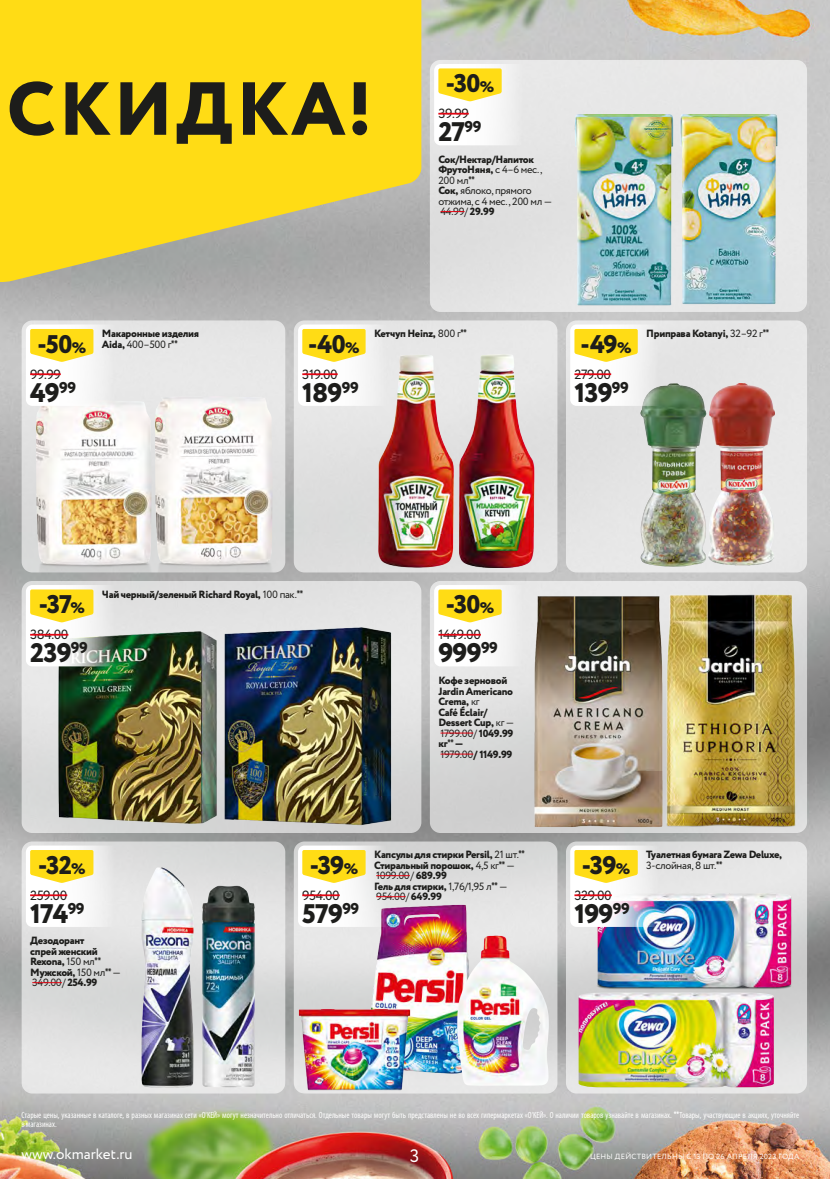
<style>
.page{position:relative;width:830px;height:1179px;background:#fff}
.page>*{position:absolute;margin:0;border:0;box-sizing:border-box;transform-origin:0 0}
.t1{font:800 75px "Circe";letter-spacing:.04em;color:#1d1d1b}
.t2{font:800 26.85px "Circe";letter-spacing:-.03em;color:#1d1d1b}
.t3{font:800 25.5px "Circe";letter-spacing:-.04em;color:#1d1d1b}
.t4{font:18px "Circe";color:#fff}
.t5{font:15px "Circe";color:#fff}
.t6{font:13.35px "Circe";letter-spacing:-.03em;color:#1d1d1b}
.t7{font:800 10.5px/10.5px "Circe";letter-spacing:-.03em;color:#1d1d1b}
.t8{font:10.5px/10.5px "Circe";letter-spacing:-.03em;color:#1d1d1b}
.t9{font:condensed 9px/9px "Myriad Pro";color:#fff;scale:.95 1}
.t10{font:7.5px "Circe";letter-spacing:.03em;color:#fff}
.s1{font-size:15.3px}
.s2{font-weight:800}
.s3{font-family:"PT Sans";font-weight:700;font-stretch:condensed}
.s4{font-weight:400}
.s5{font-family:"PT Sans";font-weight:700}
</style>
<div class="page">
<img style="left:0;top:0;width:830px;height:1179px">
<div style="left:22px;top:320px;width:263px;height:252px;background:linear-gradient(to right,#e3e3e3,#e7e7e7);border-radius:11px"></div>
<img style="left:155px;top:396px;width:118px;height:176px">
<img style="left:36px;top:401px;width:116px;height:171px">
<div style="left:26px;top:324px;width:98px;height:82px;background:linear-gradient(to right,#fff,#ebebeb);border-radius:6px"></div>
<hr style="left:30px;top:373px;width:31px;height:2px;background:#e30613">
<svg style="left:30px;top:329px;width:63px;height:33px;background:#fee032"></svg>
<div style="left:22px;top:841px;width:263px;height:252px;background:linear-gradient(to right,#e0e0e0,#d3d4d4);border-radius:11px"></div>
<img style="left:66px;top:860px;width:218px;height:233px">
<img style="left:122px;top:880px;width:163px;height:213px">
<div style="left:26px;top:845px;width:98px;height:82px;background:linear-gradient(to right,#fff,#e8e8e8);border-radius:6px"></div>
<hr style="left:30px;top:894px;width:37px;height:2px;background:#e30613">
<svg style="left:30px;top:850px;width:63px;height:33px;background:#fee032"></svg>
<hr style="left:32px;top:982px;width:30px;height:1px;background:#e30613">
<div style="left:430px;top:60px;width:377px;height:252px;background:#e6e6e6;border-radius:11px"></div>
<img style="left:683px;top:114px;width:95px;height:190px">
<img style="left:575px;top:114px;width:108px;height:192px">
<div style="left:434px;top:64px;width:98px;height:81px;background:linear-gradient(to right,#fff,#eaebeb);border-radius:6px"></div>
<hr style="left:438px;top:113px;width:31px;height:2px;background:#e30613">
<svg style="left:438px;top:68px;width:64px;height:33px;background:#fee034"></svg>
<svg style="left:440px;top:211px;width:25px;height:1px"></svg>
<div style="left:22px;top:581px;width:399px;height:252px;background:linear-gradient(to bottom,#eaeaea,#d6d7d7);border-radius:11px"></div>
<img style="left:56px;top:619px;width:163px;height:214px">
<img style="left:222px;top:611px;width:171px;height:222px">
<svg style="left:26px;top:585px;width:98px;height:81px"></svg>
<hr style="left:30px;top:634px;width:38px;height:1px;background:#e30613">
<svg style="left:30px;top:589px;width:63px;height:33px;background:#fee032"></svg>
<svg style="left:430px;top:581px;width:377px;height:252px;background:#dadada"></svg>
<img style="left:757px;top:593px;width:39px;height:235px">
<img style="left:511px;top:587px;width:246px;height:246px">
<svg style="left:434px;top:585px;width:98px;height:81px"></svg>
<hr style="left:438px;top:634px;width:43px;height:1px;background:#e30613">
<svg style="left:438px;top:589px;width:64px;height:33px;background:#fee034"></svg>
<hr style="left:440px;top:732px;width:33px;height:1px;background:#e30613">
<hr style="left:440px;top:753px;width:33px;height:1px;background:#e30613">
<svg style="left:566px;top:841px;width:241px;height:252px;background:#dfdede"></svg>
<img style="left:592px;top:888px;width:207px;height:105px">
<img style="left:579px;top:992px;width:195px;height:95px">
<img style="left:570px;top:845px;width:98px;height:82px;border-radius:6px">
<hr style="left:574px;top:894px;width:38px;height:2px;background:#e30613">
<svg style="left:574px;top:850px;width:64px;height:33px;background:#fee034"></svg>
<div style="left:294px;top:841px;width:263px;height:252px;background:linear-gradient(to right,#dedede,#ddd);border-radius:11px"></div>
<img style="left:357px;top:902px;width:130px;height:173px">
<img style="left:296px;top:971px;width:117px;height:122px">
<img style="left:445px;top:933px;width:112px;height:154px">
<svg style="left:298px;top:845px;width:98px;height:82px"></svg>
<hr style="left:302px;top:894px;width:38px;height:2px;background:#e30613">
<svg style="left:302px;top:850px;width:64px;height:33px;background:#fee034"></svg>
<hr style="left:376px;top:875px;width:34px;height:1px;background:#e30613">
<hr style="left:376px;top:896px;width:30px;height:1px;background:#e30613">
<div style="left:566px;top:320px;width:241px;height:252px;background:#e6e6e6;border-radius:11px"></div>
<img style="left:640px;top:383px;width:66px;height:184px">
<img style="left:709px;top:383px;width:66px;height:183px">
<svg style="left:570px;top:324px;width:98px;height:82px;fill:#f7f7f7"></svg>
<hr style="left:574px;top:373px;width:37px;height:2px;background:#e30613">
<svg style="left:574px;top:329px;width:64px;height:33px;background:#fee034"></svg>
<div style="left:294px;top:320px;width:263px;height:252px;background:#e1e1e1;border-radius:11px"></div>
<img style="left:378px;top:355px;width:76px;height:213px">
<img style="left:459px;top:354px;width:98px;height:214px">
<div style="left:298px;top:324px;width:98px;height:82px;background:linear-gradient(to right,#fff,#ebeaea);border-radius:6px"></div>
<hr style="left:302px;top:373px;width:36px;height:2px;background:#e30613">
<svg style="left:302px;top:329px;width:64px;height:33px;background:#fee034"></svg>
<svg style="left:0;top:0;width:421px;height:282px;background:#efd22f"></svg>
<h1 class="t1" style="left:7px;top:58px;width:366px">СКИДКА!</h1>
<h3 class="t3" style="left:446px;top:66px;width:50px">-30<span class="s1">%</span></h3>
<p class="t6" style="left:438px;top:105px;width:32px">39.99</p>
<h2 class="t2" style="left:438px;top:114px;width:45px">27<sup>99</sup></h2>
<p class="t8" style="left:438px;top:154px;width:115px"><span class="s2">Сок/Нектар/Напиток<br>ФрутоНяня,</span> с 4–6 мес.,<br>200 мл<span class="s3">**<br></span><span class="s2">Сок,</span> яблоко, прямого отжима, с 4 мес., 200 мл —<br>44.99/ <span class="s2">29.99</span></p>
<h3 class="t3" style="left:37px;top:327px;width:50px">-50<span class="s1">%</span></h3>
<p class="t7" style="left:102px;top:329px;width:99px">Макаронные изделия<br>Aida, <span class="s4">400–500 г</span><span class="s3">**</span></p>
<h3 class="t3" style="left:308px;top:327px;width:53px">-40<span class="s1">%</span></h3>
<p class="t7" style="left:374px;top:329px;width:94px">Кетчуп Heinz, <span class="s4">800 г</span><span class="s3">**</span></p>
<h3 class="t3" style="left:581px;top:327px;width:52px">-49<span class="s1">%</span></h3>
<p class="t7" style="left:646px;top:329px;width:124px">Приправа Kotanyi, <span class="s4">32–92 г</span><span class="s3">**</span></p>
<p class="t6" style="left:30px;top:365px;width:32px">99.99</p>
<p class="t6" style="left:302px;top:365px;width:37px">319.00</p>
<p class="t6" style="left:574px;top:365px;width:38px">279.00</p>
<h2 class="t2" style="left:30px;top:374px;width:48px">49<sup>99</sup></h2>
<h2 class="t2" style="left:302px;top:374px;width:58px">189<sup>99</sup></h2>
<h2 class="t2" style="left:574px;top:374px;width:56px">139<sup>99</sup></h2>
<h3 class="t3" style="left:39px;top:587px;width:48px">-37<span class="s1">%</span></h3>
<p class="t7" style="left:102px;top:589px;width:203px">Чай черный/зеленый Richard Royal, <span class="s4">100 пак.</span><span class="s3">**</span></p>
<h3 class="t3" style="left:446px;top:587px;width:50px">-30<span class="s1">%</span></h3>
<p class="t6" style="left:30px;top:626px;width:40px">384.00</p>
<p class="t6" style="left:438px;top:626px;width:44px">1449.00</p>
<h2 class="t2" style="left:30px;top:635px;width:59px">239<sup>99</sup></h2>
<h2 class="t2" style="left:438px;top:635px;width:61px">999<sup>99</sup></h2>
<p class="t7" style="left:438px;top:676px;width:77px">Кофе зерновой<br>Jardin Americano<br>Сrema, <span class="s4">кг<br></span>Café Éclair/<br>Dessert Сup, <span class="s4">кг —<br>1799.00/</span> 1049.99 кг<span class="s3">**</span> —<br><span class="s4">1979.00</span>/ 1149.99</p>
<h3 class="t3" style="left:38px;top:847px;width:49px">-32<span class="s1">%</span></h3>
<p class="t6" style="left:30px;top:886px;width:39px">259.00</p>
<h2 class="t2" style="left:30px;top:895px;width:56px">174<sup>99</sup></h2>
<h3 class="t3" style="left:310px;top:847px;width:50px">-39<span class="s1">%</span></h3>
<p class="t7" style="left:374px;top:850px;width:152px">Капсулы для стирки Persil, <span class="s4">21 шт.</span><span class="s3">**<br></span>Стиральный порошок, <span class="s4">4,5 кг</span><span class="s3">**</span> <span class="s4">—<br>1099.00/</span> 689.99<br>Гель для стирки, <span class="s4">1,76/1,95 л</span><span class="s3">**</span> <span class="s4">—<br>954.00/</span> 649.99</p>
<p class="t6" style="left:302px;top:886px;width:39px">954.00</p>
<h2 class="t2" style="left:302px;top:895px;width:59px">579<sup>99</sup></h2>
<p class="t7" style="left:30px;top:936px;width:92px">Дезодорант<br>спрей женский<br>Rexona, <span class="s4">150 мл</span><span class="s3">**<br></span>Мужской, <span class="s4">150 мл</span><span class="s3">**</span> <span class="s4">—<br>349.00/</span> 254.99</p>
<h3 class="t3" style="left:582px;top:847px;width:50px">-39<span class="s1">%</span></h3>
<p class="t7" style="left:646px;top:850px;width:137px">Туалетная бумага Zewa Deluxe,<br><span class="s4">3-слойная, 8 шт.</span><span class="s3">**</span></p>
<p class="t6" style="left:574px;top:886px;width:39px">329.00</p>
<h2 class="t2" style="left:574px;top:895px;width:57px">199<sup>99</sup></h2>
<p class="t9" style="left:22px;top:1110px;width:820px">Старые цены, указанные в каталоге, в разных магазинах сети «О'КЕЙ» могут незначительно отличаться. Отдельные товары могут быть представлены не во всех гипермаркетах «О'КЕЙ». О наличии товаров узнавайте в магазинах. <span class="s5">**</span>Товары, участвующие в акциях, уточняйте в магазинах.</p>
<h3 class="t5" style="left:22px;top:1144px;width:113px">www.okmarket.ru</h3>
<h3 class="t4" style="left:410px;top:1143px;width:11px">3</h3>
<p class="t10" style="left:590px;top:1151px;width:211px">ЦЕНЫ ДЕЙСТВИТЕЛЬНЫ с 13 по 26 апреля 2023 ГОДА</p>
</div>
